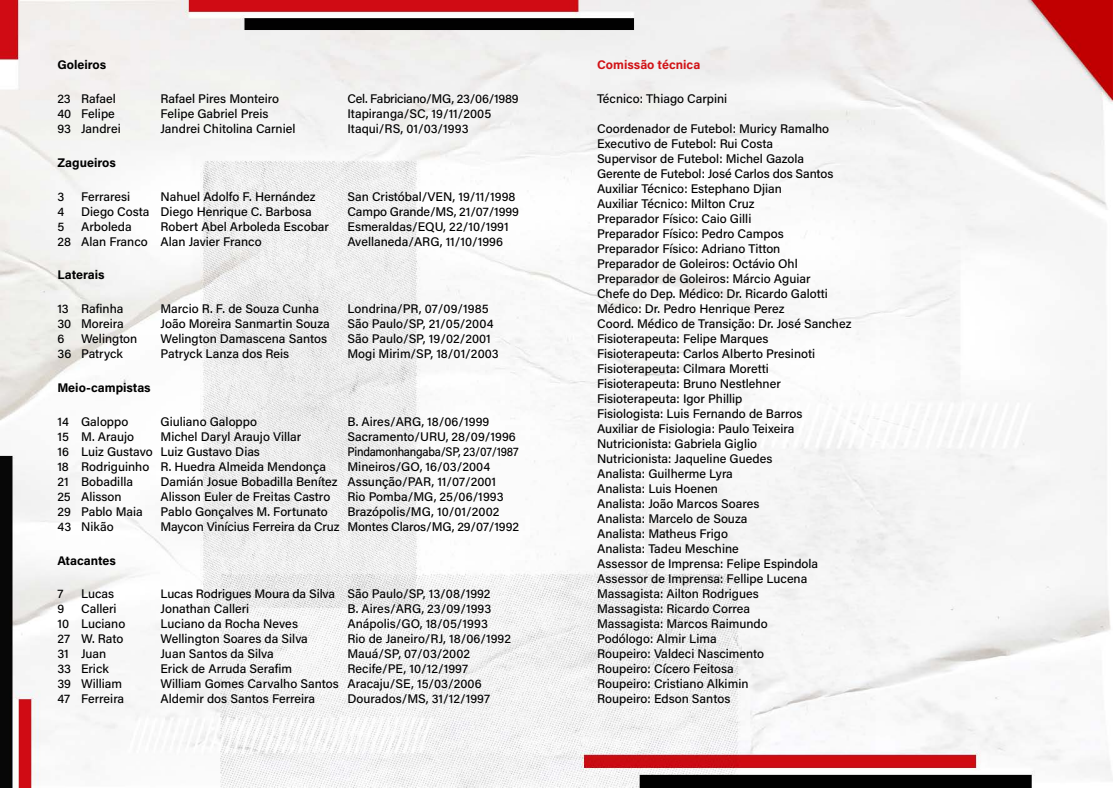
<style>
.page{position:relative;width:1113px;height:788px;background:#fff}
.page>*{position:absolute;margin:0;border:0;box-sizing:border-box;transform-origin:0 0}
.t1{font:500 12.5px/15px "Acumin Pro";color:#000}
.t2{font:700 12.5px "Acumin Pro";color:#000}
.t3{font:500 12.5px "Acumin Pro";letter-spacing:-.02em;color:#000;scale:.92 1}
.t4{font:500 12.5px "Acumin Pro";letter-spacing:-.02em;color:#000}
.t5{font:700 12.5px "Acumin Pro";color:#d11317}
.t6{font:500 12.25px "Acumin Pro";letter-spacing:-.01em;color:#000}
.s1{font-size:12.5px}
</style>
<div class="page">
<img style="left:0;top:0;width:1112px;height:788px">
<p class="t2" style="left:57px;top:56px;width:50px">Goleiros</p>
<p class="t1" style="left:57px;top:91px;width:60px">23 Rafael</p>
<p class="t1" style="left:160px;top:91px;width:120px">Rafael Pires Monteiro</p>
<p class="t4" style="left:347px;top:90px;width:173px">Cel. Fabriciano/MG, 23/06/1989</p>
<p class="t1" style="left:57px;top:106px;width:59px">40 Felipe</p>
<p class="t1" style="left:160px;top:106px;width:109px">Felipe Gabriel Preis</p>
<p class="t1" style="left:347px;top:106px;width:145px">Itapiranga/SC, 19/11/2005</p>
<p class="t1" style="left:57px;top:121px;width:65px">93 Jandrei</p>
<p class="t1" style="left:160px;top:121px;width:136px">Jandrei Chitolina Carniel</p>
<p class="t1" style="left:347px;top:121px;width:123px">Itaqui/RS, 01/03/1993</p>
<p class="t2" style="left:57px;top:154px;width:60px">Zagueiros</p>
<p class="t1" style="left:57px;top:188px;width:8px">3</p>
<p class="t1" style="left:81px;top:188px;width:51px">Ferraresi</p>
<p class="t1" style="left:160px;top:188px;width:156px">Nahuel Adolfo F. Hernández</p>
<p class="t1" style="left:347px;top:188px;width:170px">San Cristóbal/VEN, 19/11/1998</p>
<p class="t1" style="left:57px;top:203px;width:8px">4</p>
<p class="t1" style="left:81px;top:203px;width:232px">Diego Costa Diego Henrique C. Barbosa</p>
<p class="t1" style="left:347px;top:203px;width:173px">Campo Grande/MS, 21/07/1999</p>
<p class="t1" style="left:57px;top:218px;width:8px">5</p>
<p class="t1" style="left:81px;top:218px;width:52px">Arboleda</p>
<p class="t1" style="left:160px;top:218px;width:170px">Robert Abel Arboleda Escobar</p>
<p class="t1" style="left:347px;top:218px;width:163px">Esmeraldas/EQU, 22/10/1991</p>
<p class="t1" style="left:57px;top:233px;width:206px">28 Alan Franco Alan Javier Franco</p>
<p class="t1" style="left:347px;top:233px;width:157px">Avellaneda/ARG, 11/10/1996</p>
<p class="t2" style="left:57px;top:266px;width:49px">Laterais</p>
<p class="t1" style="left:57px;top:301px;width:68px">13 Rafinha</p>
<p class="t1" style="left:160px;top:301px;width:160px">Marcio R. F. de Souza Cunha</p>
<p class="t1" style="left:347px;top:301px;width:143px">Londrina/PR, 07/09/1985</p>
<p class="t1" style="left:57px;top:316px;width:68px">30 Moreira</p>
<p class="t1" style="left:160px;top:316px;width:171px">João Moreira Sanmartin Souza</p>
<p class="t1" style="left:347px;top:316px;width:147px">São Paulo/SP, 21/05/2004</p>
<p class="t1" style="left:57px;top:331px;width:8px">6</p>
<p class="t1" style="left:81px;top:331px;width:58px">Welington</p>
<p class="t1" style="left:160px;top:331px;width:168px">Welington Damascena Santos</p>
<p class="t1" style="left:347px;top:331px;width:145px">São Paulo/SP, 19/02/2001</p>
<p class="t1" style="left:57px;top:346px;width:67px">36 Patryck</p>
<p class="t1" style="left:160px;top:346px;width:130px">Patryck Lanza dos Reis</p>
<p class="t1" style="left:347px;top:346px;width:153px">Mogi Mirim/SP, 18/01/2003</p>
<p class="t2" style="left:57px;top:379px;width:95px">Meio-campistas</p>
<p class="t1" style="left:57px;top:413px;width:72px">14 Galoppo</p>
<p class="t1" style="left:160px;top:413px;width:98px">Giuliano Galoppo</p>
<p class="t1" style="left:347px;top:413px;width:143px">B. Aires/ARG, 18/06/1999</p>
<p class="t1" style="left:57px;top:428px;width:78px">15 M. Araujo</p>
<p class="t1" style="left:160px;top:428px;width:142px">Michel Daryl Araujo Villar</p>
<p class="t1" style="left:347px;top:428px;width:170px">Sacramento/URU, 28/09/1996</p>
<p class="t1" style="left:57px;top:443px;width:204px">16 Luiz Gustavo Luiz Gustavo Dias</p>
<p class="t3" style="left:347px;top:442px;width:187px">Pindamonhangaba/SP, 23/07/1987</p>
<p class="t1" style="left:57px;top:458px;width:270px">18 Rodriguinho R. Huedra Almeida Mendonça</p>
<p class="t1" style="left:347px;top:458px;width:144px">Mineiros/GO, 16/03/2004</p>
<p class="t1" style="left:57px;top:473px;width:77px">21 Bobadilla</p>
<p class="t1" style="left:160px;top:473px;width:337px">Damián Josue Bobadilla Benítez Assunção/PAR, 11/07/2001</p>
<p class="t1" style="left:57px;top:488px;width:66px">25 Alisson</p>
<p class="t1" style="left:160px;top:488px;width:171px">Alisson Euler de Freitas Castro</p>
<p class="t1" style="left:347px;top:488px;width:158px">Rio Pomba/MG, 25/06/1993</p>
<p class="t1" style="left:57px;top:503px;width:87px">29 Pablo Maia</p>
<p class="t1" style="left:160px;top:503px;width:169px">Pablo Gonçalves M. Fortunato</p>
<p class="t1" style="left:347px;top:503px;width:153px">Brazópolis/MG, 10/01/2002</p>
<p class="t1" style="left:57px;top:518px;width:58px">43 Nikão</p>
<p class="t1" style="left:160px;top:518px;width:360px">Maycon Vinícius Ferreira da Cruz Montes Claros/MG, 29/07/1992</p>
<p class="t2" style="left:57px;top:551px;width:60px">Atacantes</p>
<p class="t1" style="left:57px;top:586px;width:7px">7</p>
<p class="t1" style="left:81px;top:586px;width:34px">Lucas</p>
<p class="t6" style="left:160px;top:585px;width:331px">Lucas Rodrigues Moura da Silva <span class="s1">São Paulo/SP, 13/08/1992</span></p>
<p class="t1" style="left:57px;top:601px;width:8px">9</p>
<p class="t1" style="left:81px;top:601px;width:37px">Calleri</p>
<p class="t1" style="left:160px;top:601px;width:90px">Jonathan Calleri</p>
<p class="t1" style="left:347px;top:601px;width:145px">B. Aires/ARG, 23/09/1993</p>
<p class="t1" style="left:57px;top:616px;width:69px">10 Luciano</p>
<p class="t1" style="left:160px;top:616px;width:139px">Luciano da Rocha Neves</p>
<p class="t1" style="left:347px;top:616px;width:142px">Anápolis/GO, 18/05/1993</p>
<p class="t1" style="left:57px;top:631px;width:68px">27 W. Rato</p>
<p class="t1" style="left:160px;top:631px;width:149px">Wellington Soares da Silva</p>
<p class="t1" style="left:347px;top:631px;width:165px">Rio de Janeiro/RJ, 18/06/1992</p>
<p class="t1" style="left:57px;top:646px;width:51px">31 Juan</p>
<p class="t1" style="left:160px;top:646px;width:115px">Juan Santos da Silva</p>
<p class="t1" style="left:347px;top:646px;width:124px">Mauá/SP, 07/03/2002</p>
<p class="t1" style="left:57px;top:661px;width:53px">33 Erick</p>
<p class="t1" style="left:160px;top:661px;width:133px">Erick de Arruda Serafim</p>
<p class="t1" style="left:347px;top:661px;width:122px">Recife/PE, 10/12/1997</p>
<p class="t1" style="left:57px;top:676px;width:66px">39 William</p>
<p class="t1" style="left:160px;top:676px;width:323px">William Gomes Carvalho Santos Aracaju/SE, 15/03/2006</p>
<p class="t1" style="left:57px;top:691px;width:68px">47 Ferreira</p>
<p class="t1" style="left:160px;top:691px;width:156px">Aldemir dos Santos Ferreira</p>
<p class="t1" style="left:347px;top:691px;width:144px">Dourados/MS, 31/12/1997</p>
<p class="t5" style="left:597px;top:56px;width:105px">Comissão técnica</p>
<p class="t1" style="left:597px;top:91px;width:132px">Técnico: Thiago Carpini</p>
<p class="t1" style="left:597px;top:121px;width:256px">Coordenador de Futebol: Muricy Ramalho Executivo de Futebol: Rui Costa<br>Supervisor de Futebol: Michel Gazola<br>Gerente de Futebol: José Carlos dos Santos Auxiliar Técnico: Estephano Djian<br>Auxiliar Técnico: Milton Cruz<br>Preparador Físico: Caio Gilli<br>Preparador Físico: Pedro Campos<br>Preparador Físico: Adriano Titton<br>Preparador de Goleiros: Octávio Ohl Preparador de Goleiros: Márcio Aguiar<br>Chefe do Dep. Médico: Dr. Ricardo Galotti Médico: Dr. Pedro Henrique Perez<br>Coord. Médico de Transição: Dr. José Sanchez Fisioterapeuta: Felipe Marques Fisioterapeuta: Carlos Alberto Presinoti Fisioterapeuta: Cilmara Moretti Fisioterapeuta: Bruno Nestlehner Fisioterapeuta: Igor Phillip<br>Fisiologista: Luis Fernando de Barros<br>Auxiliar de Fisiologia: Paulo Teixeira Nutricionista: Gabriela Giglio<br>Nutricionista: Jaqueline Guedes<br>Analista: Guilherme Lyra<br>Analista: Luis Hoenen<br>Analista: João Marcos Soares<br>Analista: Marcelo de Souza<br>Analista: Matheus Frigo<br>Analista: Tadeu Meschine<br>Assessor de Imprensa: Felipe Espindola Assessor de Imprensa: Fellipe Lucena Massagista: Ailton Rodrigues<br>Massagista: Ricardo Correa<br>Massagista: Marcos Raimundo<br>Podólogo: Almir Lima<br>Roupeiro: Valdeci Nascimento<br>Roupeiro: Cícero Feitosa<br>Roupeiro: Cristiano Alkimin<br>Roupeiro: Edson Santos</p>
</div>
